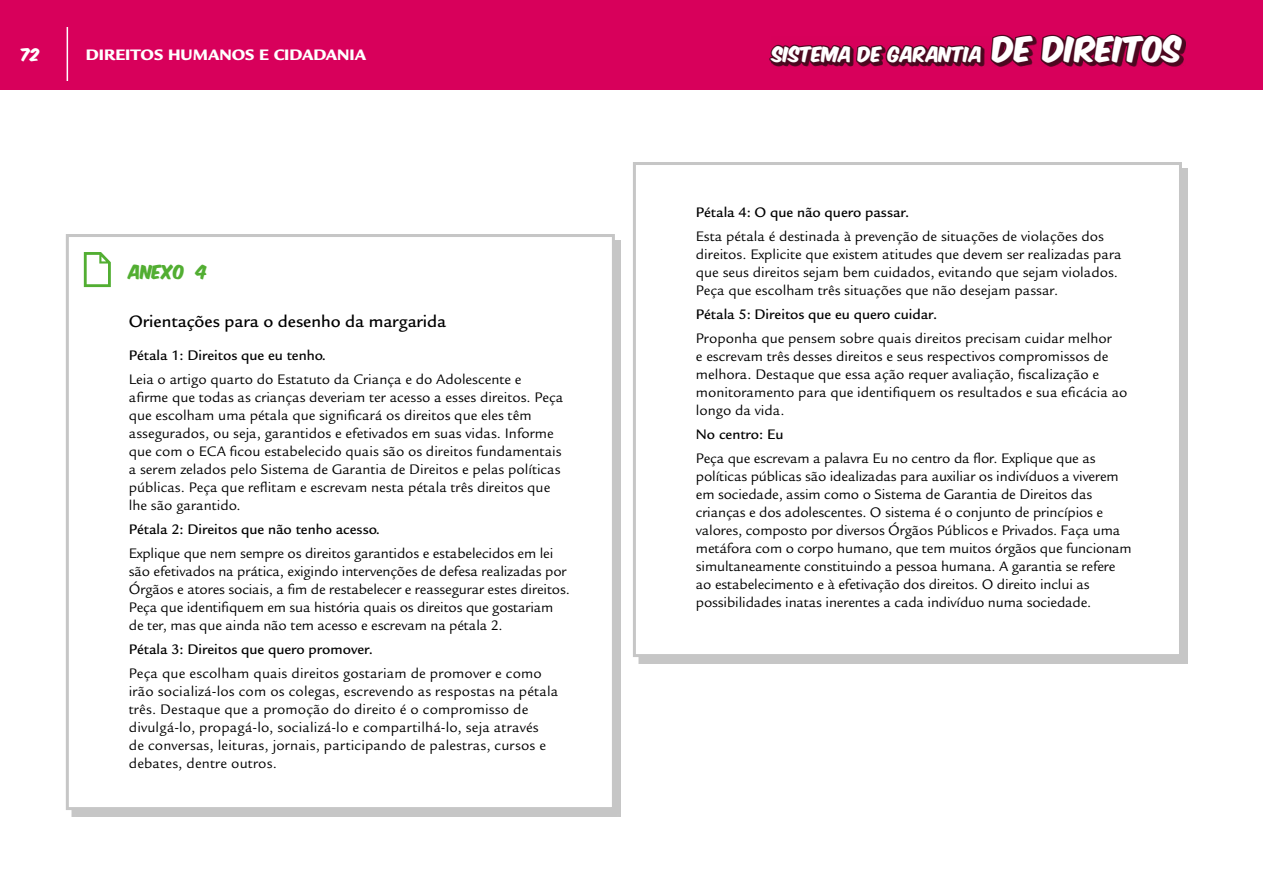
<style>
.page{position:relative;width:1263px;height:893px;background:#fff}
.page>*{position:absolute;margin:0;border:0;box-sizing:border-box;transform-origin:0 0}
.t1{font:500 18px "Legacy Sans Std";color:#000}
.t2{font:18px "Komika Axis";color:#fff}
.t3{font:900 16.5px "Legacy Sans Std";color:#fff}
.t4{font:16.5px "Komika Axis";color:#52ae32}
.t5{font:15px/18px "Legacy Sans Std";color:#000}
.t6{font:500 15px "Legacy Sans Std";color:#000}
.t7{font:15px "Komika Axis";color:#fff}
.s1{font-size:30px}
</style>
<div class="page">
<div style="left:0;top:0;width:1263px;height:90px;background:#d8005b"></div>
<div style="left:639px;top:168px;width:549px;height:495px;background:#c6c6c6"></div>
<div style="left:633px;top:162px;width:549px;height:495px;background:#fff;border:3px solid #c6c6c6"></div>
<div style="left:72px;top:240px;width:549px;height:576px;background:#c6c6c6"></div>
<div style="left:67px;top:236px;width:546px;height:572px;background:#fff"></div>
<svg style="left:84px;top:252px;width:27px;height:35px"></svg>
<div style="left:66px;top:234px;width:549px;height:576px;border:3px solid #c6c6c6"></div>
<hr style="left:67px;top:27px;width:1px;height:54px;background:#fff">
<svg style="left:769px;top:33px;width:417px;height:34px"></svg>
<p class="t7" style="left:21px;top:47px;width:20px">72</p>
<p class="t3" style="left:86px;top:45px;width:282px">DIREITOS HUMANOS E CIDADANIA</p>
<p class="t4" style="left:129px;top:264px;width:81px">ANEXO 4</p>
<p class="t1" style="left:129px;top:311px;width:319px">Orientações para o desenho da margarida</p>
<p class="t6" style="left:129px;top:347px;width:199px">Pétala 1: Direitos que eu tenho.</p>
<p class="t5" style="left:129px;top:370px;width:436px">Leia o artigo quarto do Estatuto da Criança e do Adolescente e afirme que todas as crianças deveriam ter acesso a esses direitos. Peça que escolham uma pétala que significará os direitos que eles têm assegurados, ou seja, garantidos e efetivados em suas vidas. Informe que com o ECA ficou estabelecido quais são os direitos fundamentais a serem zelados pelo Sistema de Garantia de Direitos e pelas políticas públicas. Peça que reflitam e escrevam nesta pétala três direitos que lhe são garantido.</p>
<p class="t6" style="left:129px;top:521px;width:253px">Pétala 2: Direitos que não tenho acesso.</p>
<p class="t5" style="left:129px;top:544px;width:442px">Explique que nem sempre os direitos garantidos e estabelecidos em lei são efetivados na prática, exigindo intervenções de defesa realizadas por Órgãos e atores sociais, a fim de restabelecer e reassegurar estes direitos.<br>Peça que identifiquem em sua história quais os direitos que gostariam de ter, mas que ainda não tem acesso e escrevam na pétala 2.</p>
<p class="t6" style="left:129px;top:641px;width:246px">Pétala 3: Direitos que quero promover.</p>
<p class="t5" style="left:129px;top:664px;width:431px">Peça que escolham quais direitos gostariam de promover e como irão socializá-los com os colegas, escrevendo as respostas na pétala três. Destaque que a promoção do direito é o compromisso de divulgá-lo, propagá-lo, socializá-lo e compartilhá-lo, seja através<br>de conversas, leituras, jornais, participando de palestras, cursos e debates, dentre outros.</p>
<p class="t2" style="left:773px;top:46px;width:411px">SISTEMA DE GARANTIA <span class="s1">DE DIREITOS</span></p>
<p class="t6" style="left:696px;top:204px;width:215px">Pétala 4: O que não quero passar.</p>
<p class="t5" style="left:696px;top:228px;width:427px">Esta pétala é destinada à prevenção de situações de violações dos direitos. Explicite que existem atitudes que devem ser realizadas para que seus direitos sejam bem cuidados, evitando que sejam violados.<br>Peça que escolham três situações que não desejam passar.</p>
<p class="t6" style="left:696px;top:306px;width:243px">Pétala 5: Direitos que eu quero cuidar.</p>
<p class="t5" style="left:696px;top:330px;width:433px">Proponha que pensem sobre quais direitos precisam cuidar melhor<br>e escrevam três desses direitos e seus respectivos compromissos de melhora. Destaque que essa ação requer avaliação, fiscalização e monitoramento para que identifiquem os resultados e sua eficácia ao longo da vida.</p>
<p class="t6" style="left:696px;top:426px;width:89px">No centro: Eu</p>
<p class="t5" style="left:696px;top:450px;width:437px">Peça que escrevam a palavra Eu no centro da flor. Explique que as políticas públicas são idealizadas para auxiliar os indivíduos a viverem em sociedade, assim como o Sistema de Garantia de Direitos das crianças e dos adolescentes. O sistema é o conjunto de princípios e valores, composto por diversos Órgãos Públicos e Privados. Faça uma metáfora com o corpo humano, que tem muitos órgãos que funcionam simultaneamente constituindo a pessoa humana. A garantia se refere ao estabelecimento e à efetivação dos direitos. O direito inclui as possibilidades inatas inerentes a cada indivíduo numa sociedade.</p>
</div>
